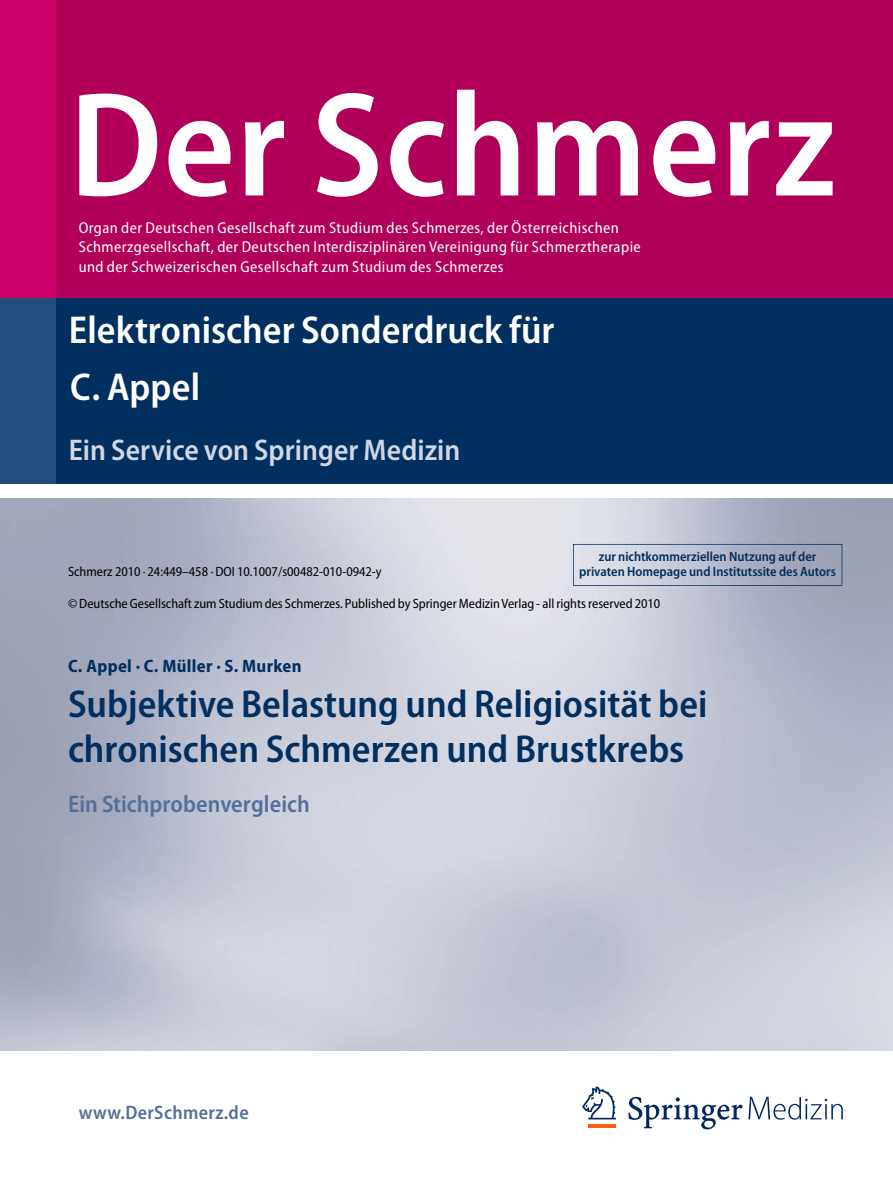
<style>
.page{position:relative;width:893px;height:1178px;background:#fff}
.page>*{position:absolute;margin:0;border:0;box-sizing:border-box;transform-origin:0 0}
.t1{font:600 semi-condensed 150px "Myriad Pro";letter-spacing:.01em;color:#fff}
.t2{font:600 semi-condensed 39px/45px "Myriad Pro";color:#002f60}
.t3{font:600 semi-condensed 39px "Myriad Pro";color:#fff}
.t4{font:600 semi-condensed 30px "Myriad Pro";letter-spacing:.005em;color:#d1d6e5}
.t5{font:600 semi-condensed 24px "Myriad Pro";letter-spacing:.005em;color:#54709a}
.t6{font:600 semi-condensed 19.5px "Myriad Pro";letter-spacing:.015em;color:#54709a}
.t7{font:700 semi-condensed 18px "Myriad Pro";letter-spacing:.015em;color:#002f60}
.t8{font:semi-condensed 15.75px/19.5px "Myriad Pro";letter-spacing:.03em;color:#fff}
.t9{font:semi-condensed 13.5px "Myriad Pro";color:#000}
.t10{font:600 semi-condensed 13.5px/15px "Myriad Pro";color:#002f60;text-align:center}
</style>
<div class="page">
<div style="left:55px;top:298px;width:838px;height:185px;background:#002f60"></div>
<div style="left:0;top:298px;width:55px;height:185px;background:#224d7c"></div>
<img style="left:0;top:498px;width:893px;height:552px">
<svg style="left:573px;top:544px;width:269px;height:42px;background:#b4b9ca"></svg>
<div style="left:55px;top:0;width:838px;height:298px;background:#b0005a"></div>
<div style="left:0;top:0;width:55px;height:298px;background:#cb0068"></div>
<hr style="left:588px;top:1125px;width:28px;height:3px;background:#f76013">
<svg style="left:582px;top:1086px;width:34px;height:33px"></svg>
<svg style="left:628px;top:1097px;width:215px;height:32px"></svg>
<h1 class="t1" style="left:69px;top:63px;width:768px">Der Schmerz</h1>
<p class="t8" style="left:79px;top:218px;width:564px">Organ der Deutschen Gesellschaft zum Studium des Schmerzes, der Österreichischen<br>Schmerzgesellschaft, der Deutschen Interdisziplinären Vereinigung für Schmerztherapie und der Schweizerischen Gesellschaft zum Studium des Schmerzes</p>
<h2 class="t3" style="left:69px;top:308px;width:487px">Elektronischer Sonderdruck für</h2>
<h2 class="t3" style="left:70px;top:365px;width:132px">C. Appel</h2>
<h3 class="t4" style="left:69px;top:433px;width:393px">Ein Service von Springer Medizin</h3>
<p class="t10" style="left:579px;top:549px;width:258px">zur nichtkommerziellen Nutzung auf der privaten Homepage und Institutssite des Autors</p>
<p class="t9" style="left:68px;top:565px;width:315px">Schmerz 2010 · 24:449–458 · DOI 10.1007/s00482-010-0942-y</p>
<p class="t9" style="left:68px;top:596px;width:594px">© Deutsche Gesellschaft zum Studium des Schmerzes. Published by Springer Medizin Verlag - all rights reserved 2010</p>
<p class="t7" style="left:68px;top:656px;width:235px">C. Appel · C. Müller · S. Murken</p>
<h2 class="t2" style="left:68px;top:682px;width:641px">Subjektive Belastung und Religiosität bei chronischen Schmerzen und Brustkrebs</h2>
<h3 class="t5" style="left:68px;top:791px;width:243px">Ein Stichprobenvergleich</h3>
<p class="t6" style="left:79px;top:1102px;width:172px">www.DerSchmerz.de</p>
</div>
